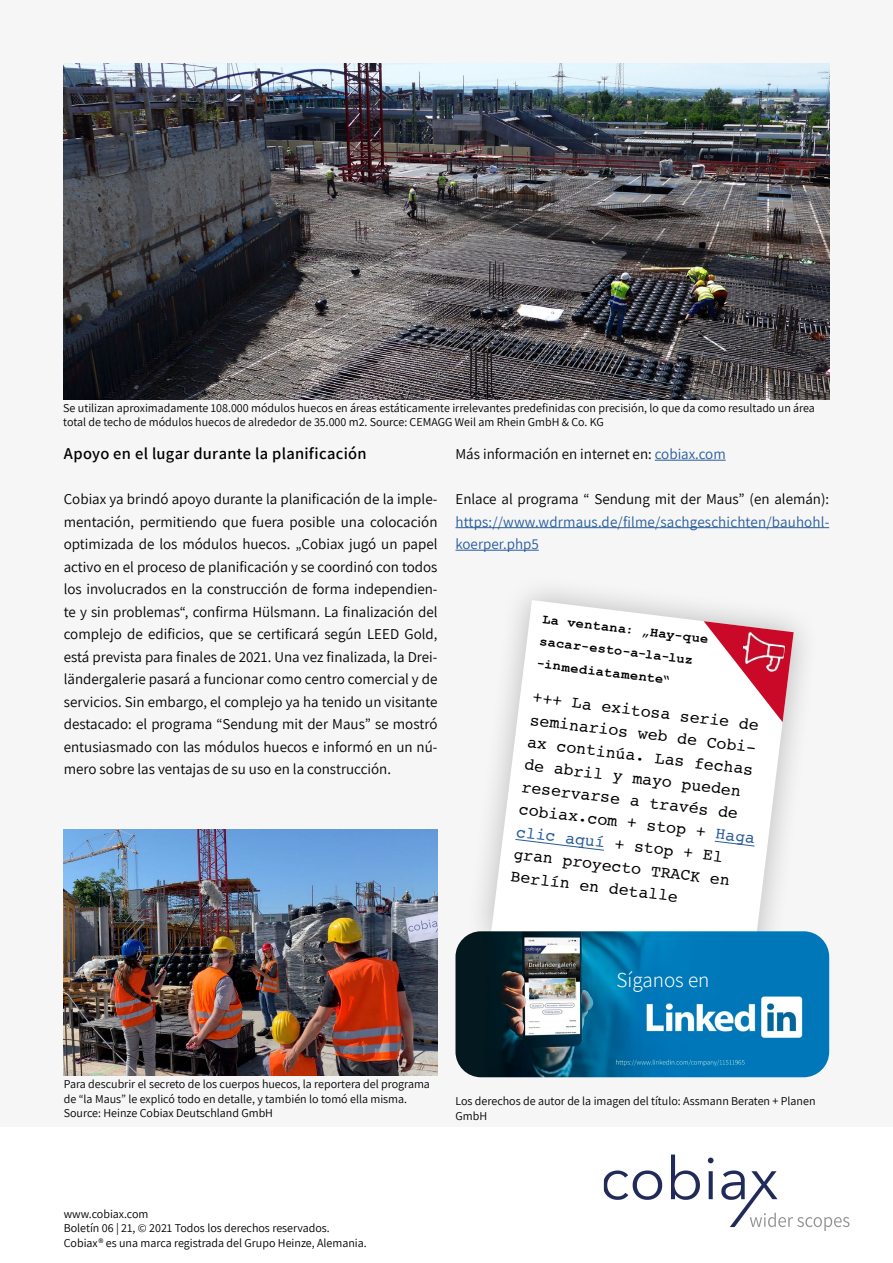
<style>
.page{position:relative;width:893px;height:1263px;background:#fff}
.page>*{position:absolute;margin:0;border:0;box-sizing:border-box;transform-origin:0 0}
.t1{font:300 21px "Assistant";color:#fff}
.t2{font:16.5px/22.5px "Courier";color:#000}
.t3{font:600 16.5px "Assistant";letter-spacing:.02em;color:#000}
.t4{font:16.5px "Courier";color:#275b9b}
.t5{font:15px/22.5px "Assistant";color:#000;text-align:justify}
.t6{font:15px/22.5px "Assistant";letter-spacing:.01em;color:#275b9b}
.t7{font:700 13.5px/22.5px "Courier New";color:#000}
.t8{font:12px/14.4px "Assistant";color:#000}
.s1{color:#275b9b}
</style>
<div class="page">
<img style="left:604px;top:1154px;width:245px;height:76px">
<div style="left:0;top:0;width:893px;height:1127px;background:#f6f6f6"></div>
<hr style="left:655px;top:460px;width:71px;height:1px;background:#275b9b">
<hr style="left:455px;top:527px;width:374px;height:1px;background:#275b9b">
<hr style="left:455px;top:550px;width:84px;height:1px;background:#275b9b">
<img style="left:64px;top:64px;width:765px;height:336px">
<img style="left:64px;top:829px;width:374px;height:247px">
<svg style="left:491px;top:600px;width:303px;height:331px;fill:#fff"></svg>
<svg style="left:714px;top:840px;width:42px;height:7px"></svg>
<svg style="left:514px;top:838px;width:91px;height:13px"></svg>
<svg style="left:704px;top:621px;width:90px;height:101px"></svg>
<img style="left:740px;top:629px;width:46px;height:47px">
<img style="left:455px;top:931px;width:374px;height:146px">
<p class="t8" style="left:63px;top:400px;width:753px">Se utilizan aproximadamente 108.000 módulos huecos en áreas estáticamente irrelevantes predefinidas con precisión, lo que da como resultado un área total de techo de módulos huecos de alrededor de 35.000 m2. Source: CEMAGG Weil am Rhein GmbH &amp; Co. KG</p>
<p class="t3" style="left:64px;top:442px;width:304px">Apoyo en el lugar durante la planificación</p>
<p class="t5" style="left:64px;top:487px;width:375px">Cobiax ya brindó apoyo durante la planificación de la imple&shy;mentación, permitiendo que fuera posible una colocación optimizada de los módulos huecos. „Cobiax jugó un papel activo en el proceso de planificación y se coordinó con todos los involucrados en la construcción de forma independien&shy;te y sin problemas“, confirma Hülsmann. La finalización del complejo de edificios, que se certificará según LEED Gold, está prevista para finales de 2021. Una vez finalizada, la Drei&shy;ländergalerie pasará a funcionar como centro comercial y de servicios. Sin embargo, el complejo ya ha tenido un visitante destacado: el programa “Sendung mit der Maus” se mostró entusiasmado con las módulos huecos e informó en un nú&shy;mero sobre las ventajas de su uso en la construcción.</p>
<p class="t5" style="left:455px;top:442px;width:272px">Más información en internet en: <span class="s1">cobiax.com</span></p>
<p class="t5" style="left:455px;top:487px;width:375px">Enlace al programa “ Sendung mit der Maus” (en alemán):</p>
<p class="t6" style="left:455px;top:510px;width:375px">https://www.wdrmaus.de/filme/sachgeschichten/bauhohl&shy;koerper.php5</p>
<p class="t7" style="left:544px;top:607px;width:169px;rotate:7deg">La ventana: „Hay-que sacar-esto-a-la-luz -inmediatamente“</p>
<p class="t2" style="left:534px;top:686px;width:229px;rotate:7deg">+++ La exitosa serie de seminarios web de Cobi&shy;ax continúa. Las fechas de abril y mayo pueden reservarse a través de cobiax.com + stop +</p>
<p class="t4" style="left:518px;top:819px;width:91px;rotate:7deg">clic aquí</p>
<p class="t4" style="left:717px;top:820px;width:41px;rotate:7deg">Haga</p>
<p class="t2" style="left:518px;top:820px;width:219px;text-indent:99px;rotate:7deg">+ stop + El gran proyecto TRACK en<br>Berlín en detalle</p>
<h1 class="t1" style="left:617px;top:965px;width:94px">Síganos en</h1>
<p class="t8" style="left:64px;top:1076px;width:368px">Para descubrir el secreto de los cuerpos huecos, la reportera del programa de “la Maus” le explicó todo en detalle, y también lo tomó ella misma.<br>Source: Heinze Cobiax Deutschland GmbH</p>
<p class="t8" style="left:455px;top:1093px;width:361px">Los derechos de autor de la imagen del título: Assmann Beraten + Planen<br>GmbH</p>
<p class="t8" style="left:64px;top:1206px;width:304px">www.cobiax.com<br>Boletín 06 | 21, © 2021 Todos los derechos reservados.<br>Cobiax® es una marca registrada del Grupo Heinze, Alemania.</p>
</div>
